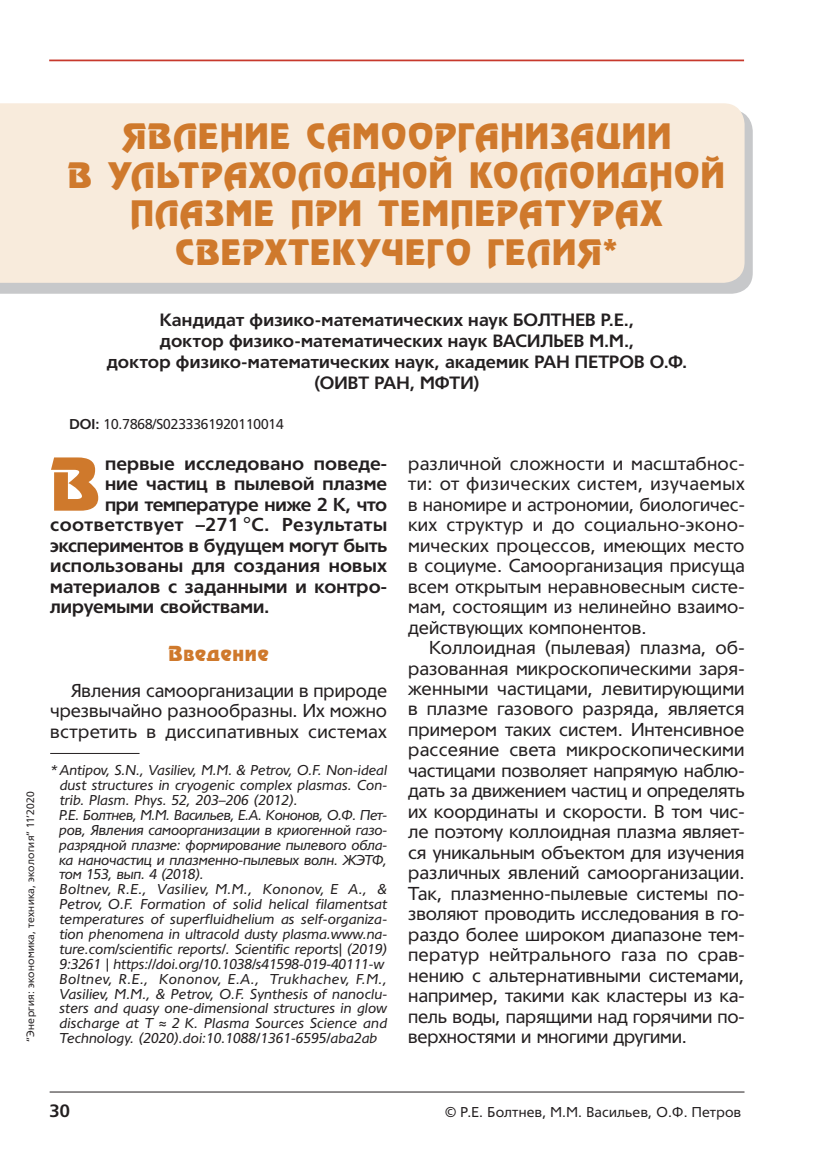
<style>
.page{position:relative;width:814px;height:1166px;background:#fff}
.page>*{position:absolute;margin:0;border:0;box-sizing:border-box;transform-origin:0 0}
.t1{font:79.8px "Regata";color:#cf792c}
.t2{font:38.5px/38.5px "Regata";letter-spacing:.01em;color:#cf792c;text-align:center}
.t3{font:22.75px "Regata";letter-spacing:.02em;color:#cf792c}
.t4{font:18.38px/20.5px "Tornado Cyr";color:#231f20;text-align:justify}
.t5{font:700 18.38px "Tornado Cyr";letter-spacing:.01em;color:#231f20}
.t6{font:700 18.38px "Tornado Cyr";letter-spacing:-.01em;color:#231f20}
.t7{font:700 18.38px "Tornado Cyr";letter-spacing:.03em;color:#231f20}
.t8{font:700 18.38px "Tornado Cyr";letter-spacing:-.015em;color:#231f20}
.t9{font:700 17.5px/21px "Tornado Cyr";letter-spacing:.015em;color:#231f20;text-align:center}
.t10{font:italic 14px/14.9px "Tornado Cyr";letter-spacing:.005em;color:#231f20}
.t11{font:14px "Tornado Cyr";color:#231f20}
.t12{font:10.5px "Tornado Cyr";letter-spacing:.03em;color:#231f20}
.s1{font-weight:700}
</style>
<div class="page">
<hr style="left:49px;top:60px;width:695px;height:1px;background:#c7392c">
<hr style="left:50px;top:1091px;width:694px;height:1px;background:#231f20">
<svg style="left:0;top:114px;width:752px;height:180px;background:#c9cacb"></svg>
<div style="left:0;top:103px;width:744px;height:180px;background:#f8ebdc"></div>
<hr style="left:50px;top:753px;width:89px;height:1px;background:#231f20">
<h2 class="t2" style="left:68px;top:118px;width:659px">ЯВЛЕНИЕ САМООРГАНИЗАЦИИ<br>В УЛЬТРАХОЛОДНОЙ КОЛЛОИДНОЙ<br>ПЛАЗМЕ ПРИ ТЕМПЕРАТУРАХ<br>СВЕРХТЕКУЧЕГО ГЕЛИЯ*</h2>
<p class="t12" style="left:23px;top:1041px;width:252px;rotate:-90deg">“Энергия: экономика, техника, экология” 11’2020</p>
<p class="t9" style="left:107px;top:308px;width:582px">Кандидат физико-математических наук БОЛТНЕВ Р.Е.,<br>доктор физико-математических наук ВАСИЛЬЕВ М.М.,<br>доктор физико-математических наук, академик РАН ПЕТРОВ О.Ф. (ОИВТ РАН, МФТИ)</p>
<p class="t11" style="left:69px;top:414px;width:216px"><span class="s1">DOI:</span> 10.7868/S0233361920110014</p>
<h1 class="t1" style="left:50px;top:444px;width:52px">В</h1>
<p class="t5" style="left:105px;top:450px;width:283px">первые исследовано поведе-</p>
<p class="t5" style="left:105px;top:471px;width:284px">ние частиц в пылевой плазме</p>
<p class="t8" style="left:105px;top:491px;width:283px">при температуре ниже 2 К, что</p>
<p class="t7" style="left:50px;top:512px;width:338px">соответствует –271 C. Результаты</p>
<p class="t6" style="left:50px;top:532px;width:338px">экспериментов в будущем могут быть</p>
<p class="t5" style="left:50px;top:553px;width:338px">использованы для создания новых</p>
<p class="t5" style="left:50px;top:573px;width:338px">материалов с заданными и контро-</p>
<p class="t5" style="left:50px;top:594px;width:234px">лируемыми свойствами. <sup>1</sup></p>
<p class="t3" style="left:168px;top:642px;width:102px">Введение</p>
<p class="t4" style="left:50px;top:679px;width:338px;text-indent:21px">Явления самоорганизации в природе чрезвычайно разнообразны. Их можно встретить в диссипативных системах</p>
<p class="t10" style="left:59px;top:763px;width:329px;text-indent:-9px">* Antipov, S.N., Vasiliev, M.M. &amp; Petrov, O.F. Non-ideal dust structures in cryogenic complex plasmas. Con&shy;trib. Plasm. Phys. 52, 203–206 (2012).<br>Р.Е. Болтнев, М.М. Васильев, Е.А. Кононов, О.Ф. Пет&shy;ров, Явления самоорганизации в криогенной газо&shy;разрядной плазме: формирование пылевого обла&shy;ка наночастиц и плазменно-пылевых волн. ЖЭТФ, том 153, вып. 4 (2018).<br>Boltnev, R.E., Vasiliev, M.M., Kononov, E A., &amp; Petrov, O.F. Formation of solid helical filamentsat temperatures of superfluidhelium as self-organiza&shy;tion phenomena in ultracold dusty plasma.www.na&shy;ture.com/scientific reports/. Scientific reports| (2019)<br>9:3261 | https://doi.org/10.1038/s41598-019-40111-w Boltnev, R.E., Kononov, E.A., Trukhachev, F.M., Vasiliev, M.M., &amp; Petrov, O.F. Synthesis of nanoclu&shy;sters and quasy one-dimensional structures in glow discharge at T ≈ 2 K. Plasma Sources Science and Technology. (2020).doi:10.1088/1361-6595/aba2ab</p>
<p class="t4" style="left:408px;top:452px;width:338px">различной сложности и масштабнос&shy;ти: от физических систем, изучаемых в наномире и астрономии, биологичес&shy;ких структур и до социально-эконо&shy;мических процессов, имеющих место в социуме. Самоорганизация присуща всем открытым неравновесным систе&shy;мам, состоящим из нелинейно взаимо&shy;действующих компонентов.</p>
<p class="t4" style="left:408px;top:636px;width:338px;text-indent:21px">Коллоидная (пылевая) плазма, об&shy;разованная микроскопическими заря&shy;женными частицами, левитирующими в плазме газового разряда, является примером таких систем. Интенсивное рассеяние света микроскопическими частицами позволяет напрямую наблю&shy;дать за движением частиц и определять их координаты и скорости. В том чис&shy;ле поэтому коллоидная плазма являет&shy;ся уникальным объектом для изучения различных явлений самоорганизации.<br>Так, плазменно-пылевые системы по&shy;зволяют проводить исследования в го&shy;раздо более широком диапазоне тем&shy;ператур нейтрального газа по срав&shy;нению с альтернативными системами, например, такими как кластеры из ка&shy;пель воды, парящими над горячими по&shy;верхностями и многими другими.</p>
<p class="t9" style="left:50px;top:1099px;width:22px">30</p>
<p class="t11" style="left:445px;top:1102px;width:298px">© Р.Е. Болтнев, М.М. Васильев, О.Ф. Петров</p>
</div>
